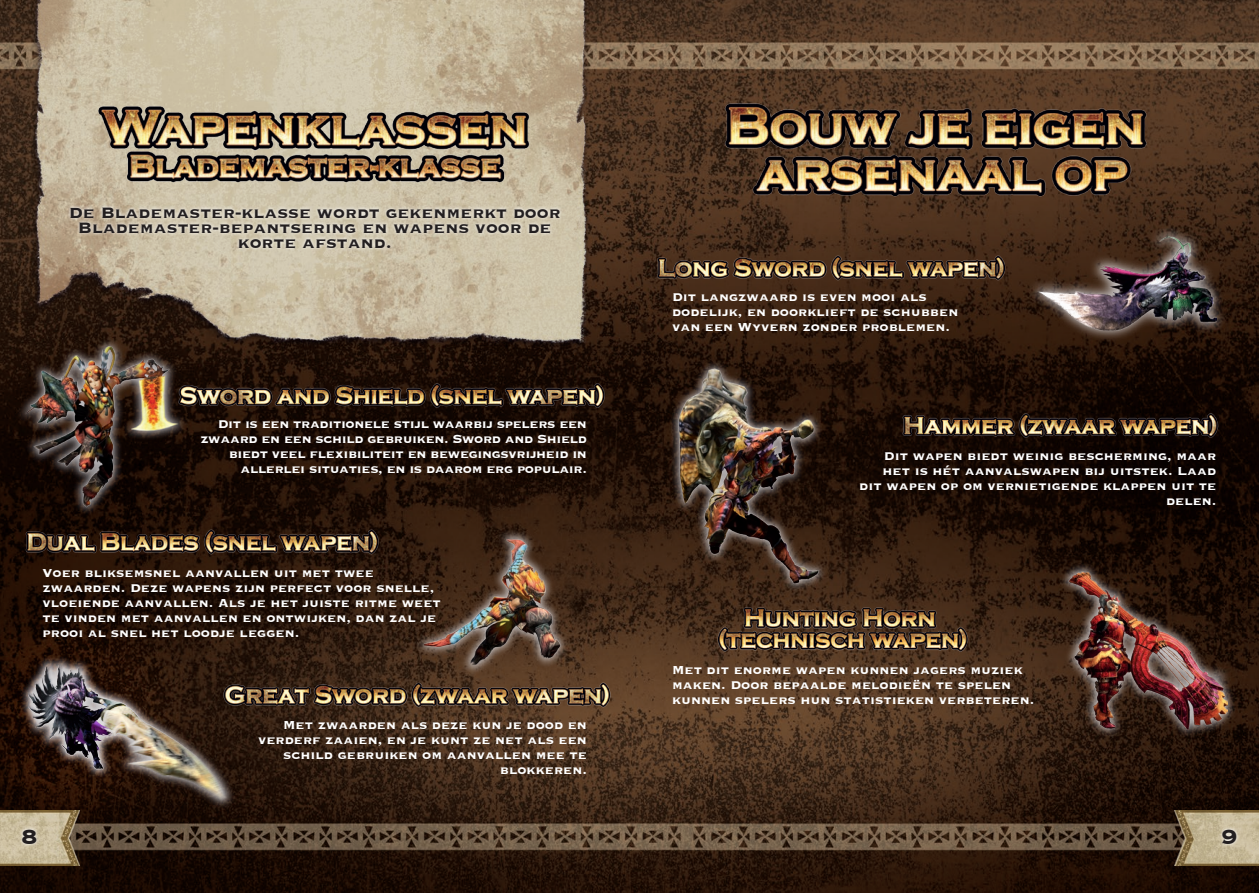
<style>
.page{position:relative;width:1259px;height:893px;background:#fff}
.page>*{position:absolute;margin:0;border:0;box-sizing:border-box;transform-origin:0 0}
.t1{font:700 27px "Copperplate";color:#231f20}
.t2{font:700 19.5px/15px "Copperplate";color:#231f20;text-align:center}
.t3{font:700 15px/15px "Copperplate";color:#fff}
.t4{font:700 15px/15px "Copperplate";letter-spacing:-.025em;color:#fff;text-align:right}
</style>
<div class="page">
<img style="left:0;top:0;width:1259px;height:893px">
<img style="left:9px;top:0;width:613px;height:350px">
<img style="left:4px;top:324px;width:205px;height:177px">
<div style="left:414px;top:529px;width:155px;height:147px;background:#e5e5e9;opacity:.81"></div>
<img style="left:424px;top:531px;width:141px;height:123px">
<img style="left:0;top:603px;width:248px;height:290px">
<div style="left:669px;top:360px;width:159px;height:233px;background:#e5e5e9;opacity:.81"></div>
<img style="left:672px;top:363px;width:156px;height:214px">
<div style="left:1026px;top:225px;width:201px;height:117px;background:#e5e5e9;opacity:.81"></div>
<img style="left:1053px;top:261px;width:163px;height:69px">
<div style="left:1059px;top:562px;width:177px;height:176px;background:#e5e5e9;opacity:.81"></div>
<img style="left:1068px;top:572px;width:159px;height:157px">
<img style="left:1172px;top:810px;width:87px;height:55px">
<img style="left:0;top:810px;width:87px;height:55px">
<img style="left:156px;top:354px;width:458px;height:103px">
<img style="left:181px;top:654px;width:458px;height:102px">
<img style="left:0;top:501px;width:424px;height:102px">
<img style="left:0;top:41px;width:424px;height:215px">
<img style="left:595px;top:261px;width:458px;height:69px">
<img style="left:607px;top:577px;width:458px;height:102px">
<img style="left:824px;top:384px;width:435px;height:103px">
<img style="left:424px;top:36px;width:835px;height:225px">
<svg style="left:19px;top:826px;width:21px;height:21px"></svg>
<svg style="left:1219px;top:826px;width:21px;height:21px"></svg>
<svg style="left:67px;top:204px;width:496px;height:47px;background:#d5cbb7"></svg>
<h2 class="t2" style="left:69px;top:204px;width:493px">De Blademaster-klasse wordt gekenmerkt door<br>Blademaster-bepantsering en wapens voor de korte afstand.</h2>
<p class="t4" style="left:200px;top:416px;width:388px">Dit is een traditionele stijl waarbij spelers een zwaard en een schild gebruiken. Sword and Shield biedt veel flexibiliteit en bewegingsvrijheid in allerlei situaties, en is daarom erg populair.</p>
<p class="t3" style="left:43px;top:564px;width:400px">Voer bliksemsnel aanvallen uit met twee zwaarden. Deze wapens zijn perfect voor snelle, vloeiende aanvallen. Als je het juiste ritme weet te vinden met aanvallen en ontwijken, dan zal je prooi al snel het loodje leggen.</p>
<p class="t3" style="left:258px;top:716px;width:330px;text-align:right">Met zwaarden als deze kun je dood en verderf zaaien, en je kunt ze net als een schild gebruiken om aanvallen mee te blokkeren.</p>
<p class="t3" style="left:672px;top:289px;width:288px">Dit langzwaard is even mooi als dodelijk, en doorklieft de schubben van een Wyvern zonder problemen.</p>
<p class="t3" style="left:859px;top:448px;width:359px;text-align:right">Dit wapen biedt weinig bescherming, maar het is hét aanvalswapen bij uitstek. Laad dit wapen op om vernietigende klappen uit te delen.</p>
<p class="t3" style="left:672px;top:661px;width:364px">Met dit enorme wapen kunnen jagers muziek maken. Door bepaalde melodieën te spelen kunnen spelers hun statistieken verbeteren.</p>
<h1 class="t1" style="left:21px;top:819px;width:18px">8</h1>
<h1 class="t1" style="left:1221px;top:819px;width:18px">9</h1>
</div>
